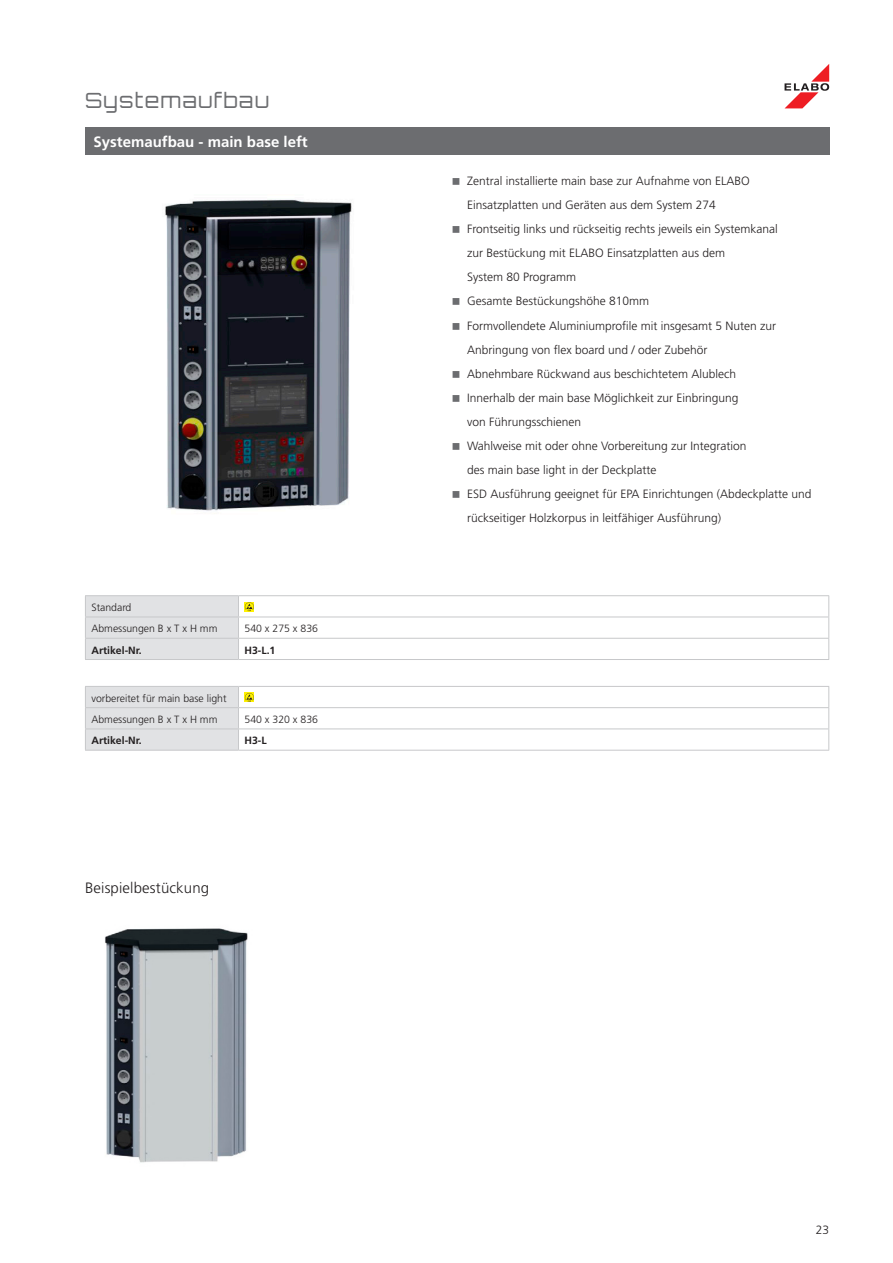
<style>
.page{position:relative;width:893px;height:1263px;background:#fff}
.page>*{position:absolute;margin:0;border:0;box-sizing:border-box;transform-origin:0 0}
.t1{font:300 21px "Orbitron CE";letter-spacing:.06em;color:#6c6d70}
.Überschrift_Balken_10pt{font:700 15px "Frutiger LT Pro";color:#fff}
.Fließtext{font:300 15px "Frutiger LT Pro";letter-spacing:.01em;color:#231f20}
.t2{font:300 12px/24px "Frutiger LT Pro";color:#231f20}
.Kopf{font:300 10.5px "Frutiger LT Pro";color:#231f20}
.Zelle{font:300 10.5px "Frutiger LT Pro";color:#231f20}
.Kopf-2{font:700 10.5px "Frutiger LT Pro";color:#231f20}
.Zelle-2{font:700 10.5px "Frutiger LT Pro";color:#231f20}
</style>
<div class="page">
<svg style="left:784px;top:64px;width:45px;height:44px"></svg>
<img style="left:165px;top:199px;width:187px;height:312px">
<img style="left:105px;top:928px;width:143px;height:235px">
<div style="left:85px;top:128px;width:744px;height:27px;background:#6c6d70"></div>
<hr style="left:238px;top:595px;width:591px;height:1px;background:#c7c8ca">
<hr style="left:238px;top:659px;width:591px;height:1px;background:#c7c8ca">
<hr style="left:85px;top:595px;width:153px;height:1px;background:#c7c8ca">
<hr style="left:85px;top:659px;width:153px;height:1px;background:#c7c8ca">
<svg style="left:85px;top:596px;width:744px;height:63px"></svg>
<hr style="left:238px;top:750px;width:591px;height:1px;background:#c7c8ca">
<hr style="left:85px;top:750px;width:153px;height:1px;background:#c7c8ca">
<svg style="left:85px;top:686px;width:744px;height:64px"></svg>
<h1 class="t1" style="left:85px;top:88px;width:186px">Systemaufbau</h1>
<p class="Überschrift_Balken_10pt" style="left:94px;top:133px;width:216px">Systemaufbau - main base left</p>
<p class="Kopf" style="left:91px;top:601px;width:42px">Standard</p>
<p class="Kopf" style="left:91px;top:622px;width:128px">Abmessungen B x T x H mm</p>
<p class="Zelle" style="left:244px;top:622px;width:75px">540 x 275 x 836</p>
<p class="Kopf-2" style="left:91px;top:644px;width:52px">Artikel-Nr.</p>
<p class="Zelle-2" style="left:244px;top:644px;width:32px">H3-L.1</p>
<p class="Kopf" style="left:91px;top:692px;width:137px">vorbereitet für main base light</p>
<p class="Kopf" style="left:91px;top:713px;width:128px">Abmessungen B x T x H mm</p>
<p class="Zelle" style="left:244px;top:713px;width:75px">540 x 320 x 836</p>
<p class="Kopf-2" style="left:91px;top:734px;width:52px">Artikel-Nr.</p>
<p class="Zelle-2" style="left:244px;top:734px;width:24px">H3-L</p>
<p class="Fließtext" style="left:85px;top:879px;width:126px">Beispielbestückung</p>
<p class="t2" style="left:467px;top:169px;width:284px">Zentral installierte main base zur Aufnahme von ELABO<br>Einsatzplatten und Geräten aus dem System 274</p>
<p class="t2" style="left:467px;top:217px;width:312px">Frontseitig links und rückseitig rechts jeweils ein Systemkanal zur Bestückung mit ELABO Einsatzplatten aus dem<br>System 80 Programm</p>
<p class="t2" style="left:467px;top:289px;width:184px">Gesamte Bestückungshöhe 810mm</p>
<p class="t2" style="left:467px;top:313px;width:311px">Formvollendete Aluminiumprofile mit insgesamt 5 Nuten zur<br>Anbringung von flex board und / oder Zubehör</p>
<p class="t2" style="left:467px;top:361px;width:271px">Abnehmbare Rückwand aus beschichtetem Alublech</p>
<p class="t2" style="left:467px;top:385px;width:273px">Innerhalb der main base Möglichkeit zur Einbringung von Führungsschienen</p>
<p class="t2" style="left:467px;top:433px;width:281px">Wahlweise mit oder ohne Vorbereitung zur Integration des main base light in der Deckplatte</p>
<p class="t2" style="left:467px;top:481px;width:346px">ESD Ausführung geeignet für EPA Einrichtungen (Abdeckplatte und rückseitiger Holzkorpus in leitfähiger Ausführung)</p>
<p class="t2" style="left:816px;top:1218px;width:15px">23</p>
</div>
